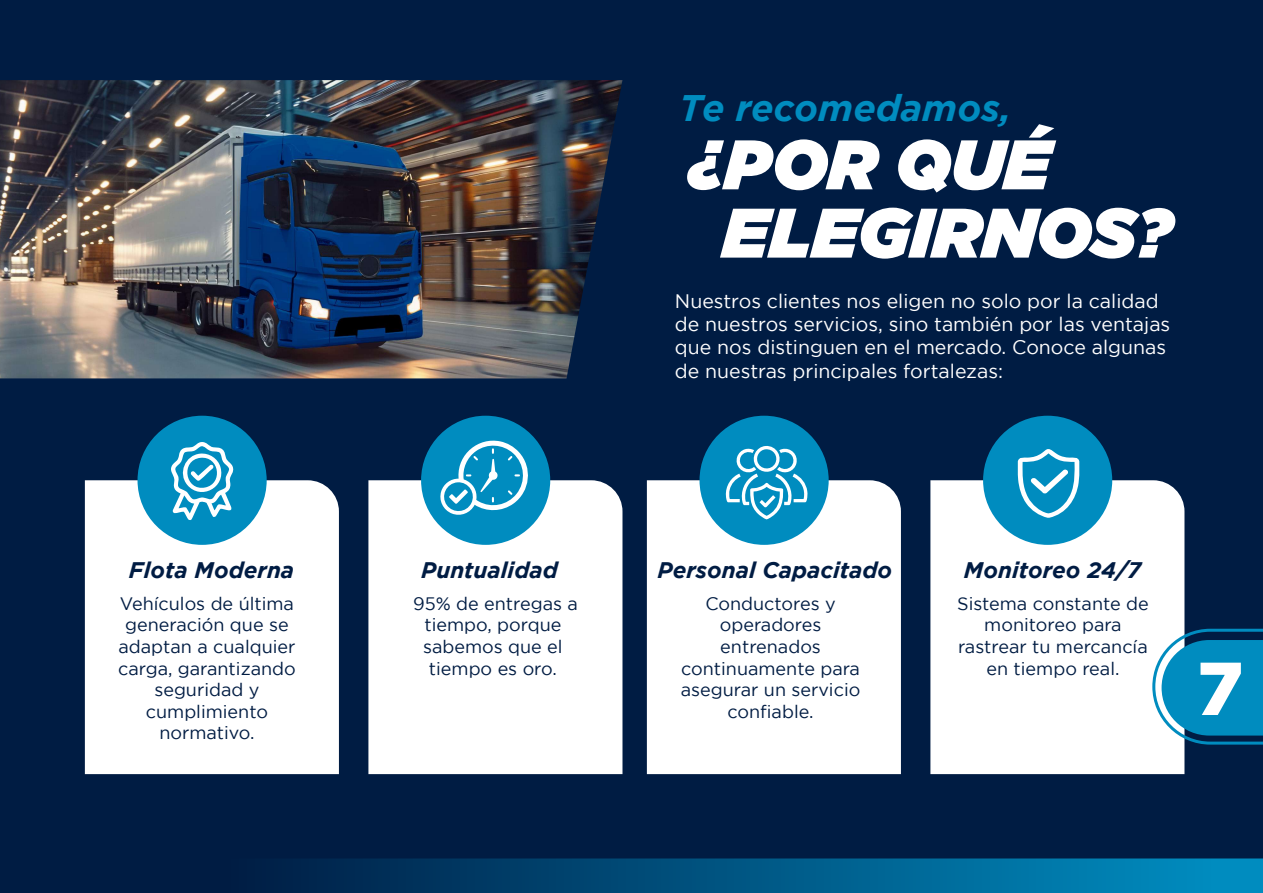
<style>
.page{position:relative;width:1263px;height:893px;background:#001c43}
.page>*{position:absolute;margin:0;border:0;box-sizing:border-box;transform-origin:0 0}
.t1{font:900 74.85px "Gotham";color:#fff}
.t2{font:italic 900 69.9px/68.2px "Gotham";color:#fff}
.t3{font:italic 700 36.9px "Gotham";color:#008cbf}
.t4{font:italic 700 22.5px "Gotham";color:#001c43}
.t5{font:19.5px/23.4px "Gotham";color:#fff}
.t6{font:18px/21.6px "Gotham";color:#001c43;text-align:center}
</style>
<div class="page">
<div style="left:85px;top:480px;width:254px;height:294px;background:#fff"></div>
<div style="left:138px;top:416px;width:129px;height:129px;background:#008cbf;border-radius:50%"></div>
<div style="left:368px;top:480px;width:254px;height:294px;background:#fff"></div>
<div style="left:421px;top:416px;width:129px;height:129px;background:#008cbf;border-radius:50%"></div>
<div style="left:647px;top:480px;width:254px;height:294px;background:#fff"></div>
<div style="left:699px;top:416px;width:130px;height:129px;background:#008cbf;border-radius:50%"></div>
<div style="left:930px;top:480px;width:254px;height:294px;background:#fff"></div>
<div style="left:983px;top:416px;width:129px;height:129px;background:#008cbf;border-radius:50%"></div>
<img style="left:0;top:80px;width:622px;height:298px">
<svg style="left:309px;top:858px;width:954px;height:35px;background:#005a87"></svg>
<svg style="left:1152px;top:629px;width:111px;height:116px;background:#2b94bd"></svg>
<svg style="left:171px;top:442px;width:63px;height:78px"></svg>
<svg style="left:440px;top:440px;width:88px;height:75px"></svg>
<svg style="left:725px;top:445px;width:83px;height:75px"></svg>
<svg style="left:1018px;top:449px;width:61px;height:69px"></svg>
<p class="t4" style="left:129px;top:562px;width:167px">Flota Moderna</p>
<p class="t6" style="left:118px;top:594px;width:179px">Vehículos de última generación que se adaptan a cualquier carga, garantizando seguridad y cumplimiento normativo.</p>
<p class="t4" style="left:421px;top:562px;width:138px">Puntualidad</p>
<p class="t6" style="left:413px;top:594px;width:166px">95% de entregas a tiempo, porque sabemos que el tiempo es oro.</p>
<h3 class="t3" style="left:679px;top:94px;width:334px">Te recomedamos,</h3>
<h2 class="t2" style="left:722px;top:129px;width:452px;text-indent:-36px">¿POR QUÉ<br>ELEGIRNOS?</h2>
<p class="t5" style="left:675px;top:290px;width:497px">Nuestros clientes nos eligen no solo por la calidad de nuestros servicios, sino también por las ventajas que nos distinguen en el mercado. Conoce algunas de nuestras principales fortalezas:</p>
<p class="t4" style="left:657px;top:562px;width:236px">Personal Capacitado</p>
<p class="t6" style="left:681px;top:594px;width:181px">Conductores y operadores entrenados continuamente para asegurar un servicio confiable.</p>
<p class="t4" style="left:964px;top:562px;width:179px">Monitoreo 24/7</p>
<p class="t6" style="left:957px;top:594px;width:193px">Sistema constante de monitoreo para rastrear tu mercancía en tiempo real.</p>
<h1 class="t1" style="left:1197px;top:660px;width:47px">7</h1>
</div>
